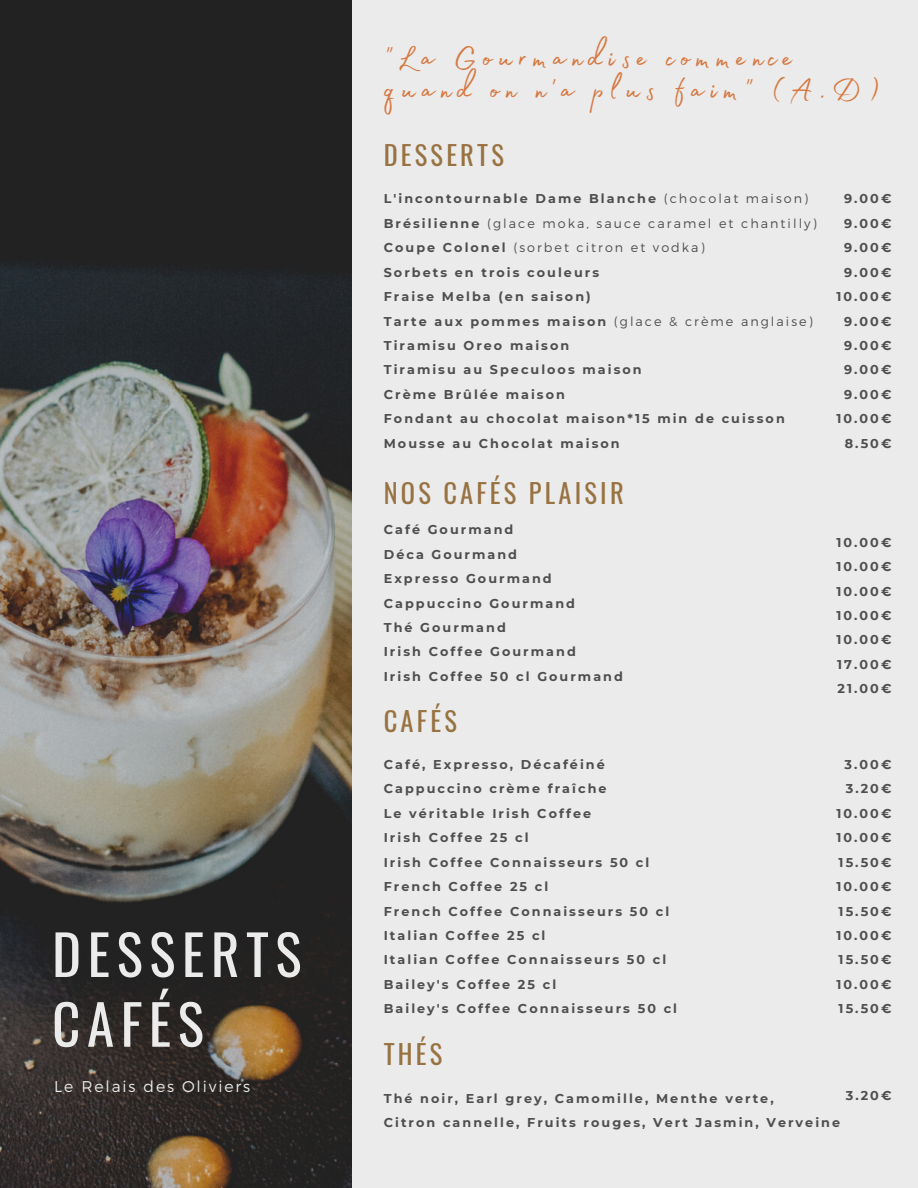
<style>
.page{position:relative;width:918px;height:1188px;background:#ebebeb}
.page>*{position:absolute;margin:0;border:0;box-sizing:border-box;transform-origin:0 0}
.t1{font:55.05px/69.8px "Oswald";letter-spacing:.12em;color:#ebebeb}
.t2{font:38.55px/32.7px "Madelyn Fill";letter-spacing:.16em;color:#d6773f}
.t3{font:26.55px "Oswald";letter-spacing:.12em;color:#987241}
.t4{font:300 15.6px "Montserrat";letter-spacing:.12em;color:#ebebeb}
.t5{font:700 12.75px "Montserrat";letter-spacing:.16em;color:#4d4f4d}
.t6{font:300 12.75px "Montserrat";letter-spacing:.16em;color:#4d4f4d}
.s1{font-weight:300}
.s2{font-weight:700}
</style>
<div class="page">
<img style="left:0;top:0;width:352px;height:1188px">
<p class="t1" style="left:52px;top:917px;width:251px">DESSERTS<br>CAFÉS</p>
<p class="t4" style="left:54px;top:1076px;width:197px">Le Relais des Oliviers</p>
<p class="t2" style="left:384px;top:34px;width:495px">"La Gourmandise commence quand on n'a plus faim" (A.D)</p>
<p class="t3" style="left:384px;top:134px;width:122px">DESSERTS</p>
<p class="t5" style="left:384px;top:191px;width:426px">L'incontournable Dame Blanche <span class="s1">(chocolat maison)</span></p>
<p class="t6" style="left:384px;top:215px;width:434px"><span class="s2">Brésilienne</span> (glace moka, sauce caramel et chantilly)</p>
<p class="t6" style="left:384px;top:239px;width:323px"><span class="s2">Coupe Colonel</span> (sorbet citron et vodka)</p>
<p class="t5" style="left:384px;top:264px;width:217px">Sorbets en trois couleurs</p>
<p class="t5" style="left:384px;top:289px;width:209px">Fraise Melba (en saison)</p>
<p class="t6" style="left:384px;top:313px;width:431px"><span class="s2">Tarte aux pommes maison</span> (glace &amp; crème anglaise)</p>
<p class="t5" style="left:384px;top:338px;width:187px">Tiramisu Oreo maison</p>
<p class="t5" style="left:384px;top:362px;width:259px">Tiramisu au Speculoos maison</p>
<p class="t5" style="left:384px;top:387px;width:183px">Crème Brûlée maison</p>
<p class="t5" style="left:384px;top:411px;width:403px">Fondant au chocolat maison*15 min de cuisson</p>
<p class="t5" style="left:384px;top:435px;width:237px">Mousse au Chocolat maison</p>
<p class="t3" style="left:384px;top:473px;width:241px">NOS CAFÉS PLAISIR</p>
<p class="t5" style="left:384px;top:522px;width:131px">Café Gourmand</p>
<p class="t5" style="left:384px;top:546px;width:135px">Déca Gourmand</p>
<p class="t5" style="left:384px;top:571px;width:169px">Expresso Gourmand</p>
<p class="t5" style="left:384px;top:595px;width:193px">Cappuccino Gourmand</p>
<p class="t5" style="left:384px;top:620px;width:124px">Thé Gourmand</p>
<p class="t5" style="left:384px;top:644px;width:194px">Irish Coffee Gourmand</p>
<p class="t5" style="left:384px;top:669px;width:241px">Irish Coffee 50 cl Gourmand</p>
<p class="t3" style="left:384px;top:701px;width:75px">CAFÉS</p>
<p class="t5" style="left:384px;top:757px;width:223px">Café, Expresso, Décaféiné</p>
<p class="t5" style="left:384px;top:781px;width:224px">Cappuccino crème fraîche</p>
<p class="t5" style="left:384px;top:806px;width:209px">Le véritable Irish Coffee</p>
<p class="t5" style="left:384px;top:830px;width:146px">Irish Coffee 25 cl</p>
<p class="t5" style="left:384px;top:854px;width:267px">Irish Coffee Connaisseurs 50 cl</p>
<p class="t5" style="left:384px;top:879px;width:166px">French Coffee 25 cl</p>
<p class="t5" style="left:384px;top:903px;width:287px">French Coffee Connaisseurs 50 cl</p>
<p class="t5" style="left:384px;top:928px;width:163px">Italian Coffee 25 cl</p>
<p class="t5" style="left:384px;top:952px;width:284px">Italian Coffee Connaisseurs 50 cl</p>
<p class="t5" style="left:384px;top:977px;width:174px">Bailey's Coffee 25 cl</p>
<p class="t5" style="left:384px;top:1001px;width:295px">Bailey's Coffee Connaisseurs 50 cl</p>
<p class="t3" style="left:384px;top:1033px;width:60px">THÉS</p>
<p class="t5" style="left:844px;top:191px;width:49px">9.00€</p>
<p class="t5" style="left:844px;top:215px;width:49px">9.00€</p>
<p class="t5" style="left:844px;top:240px;width:49px">9.00€</p>
<p class="t5" style="left:844px;top:264px;width:49px">9.00€</p>
<p class="t5" style="left:836px;top:289px;width:56px">10.00€</p>
<p class="t5" style="left:844px;top:313px;width:49px">9.00€</p>
<p class="t5" style="left:844px;top:338px;width:49px">9.00€</p>
<p class="t5" style="left:844px;top:362px;width:49px">9.00€</p>
<p class="t5" style="left:844px;top:387px;width:49px">9.00€</p>
<p class="t5" style="left:836px;top:411px;width:56px">10.00€</p>
<p class="t5" style="left:845px;top:435px;width:48px">8.50€</p>
<p class="t5" style="left:837px;top:534px;width:56px">10.00€</p>
<p class="t5" style="left:836px;top:559px;width:56px">10.00€</p>
<p class="t5" style="left:836px;top:583px;width:56px">10.00€</p>
<p class="t5" style="left:836px;top:608px;width:56px">10.00€</p>
<p class="t5" style="left:836px;top:632px;width:56px">10.00€</p>
<p class="t5" style="left:837px;top:657px;width:56px">17.00€</p>
<p class="t5" style="left:838px;top:681px;width:55px">21.00€</p>
<p class="t5" style="left:845px;top:757px;width:48px">3.00€</p>
<p class="t5" style="left:846px;top:781px;width:47px">3.20€</p>
<p class="t5" style="left:837px;top:806px;width:56px">10.00€</p>
<p class="t5" style="left:837px;top:830px;width:56px">10.00€</p>
<p class="t5" style="left:839px;top:854px;width:54px">15.50€</p>
<p class="t5" style="left:837px;top:879px;width:56px">10.00€</p>
<p class="t5" style="left:839px;top:903px;width:54px">15.50€</p>
<p class="t5" style="left:837px;top:928px;width:56px">10.00€</p>
<p class="t5" style="left:839px;top:952px;width:54px">15.50€</p>
<p class="t5" style="left:837px;top:977px;width:56px">10.00€</p>
<p class="t5" style="left:839px;top:1001px;width:54px">15.50€</p>
<p class="t5" style="left:846px;top:1088px;width:47px">3.20€</p>
<p class="t5" style="left:384px;top:1090px;width:391px">Thé noir, Earl grey, Camomille, Menthe verte,</p>
<p class="t5" style="left:384px;top:1115px;width:458px">Citron cannelle, Fruits rouges, Vert Jasmin, Verveine</p>
</div>
